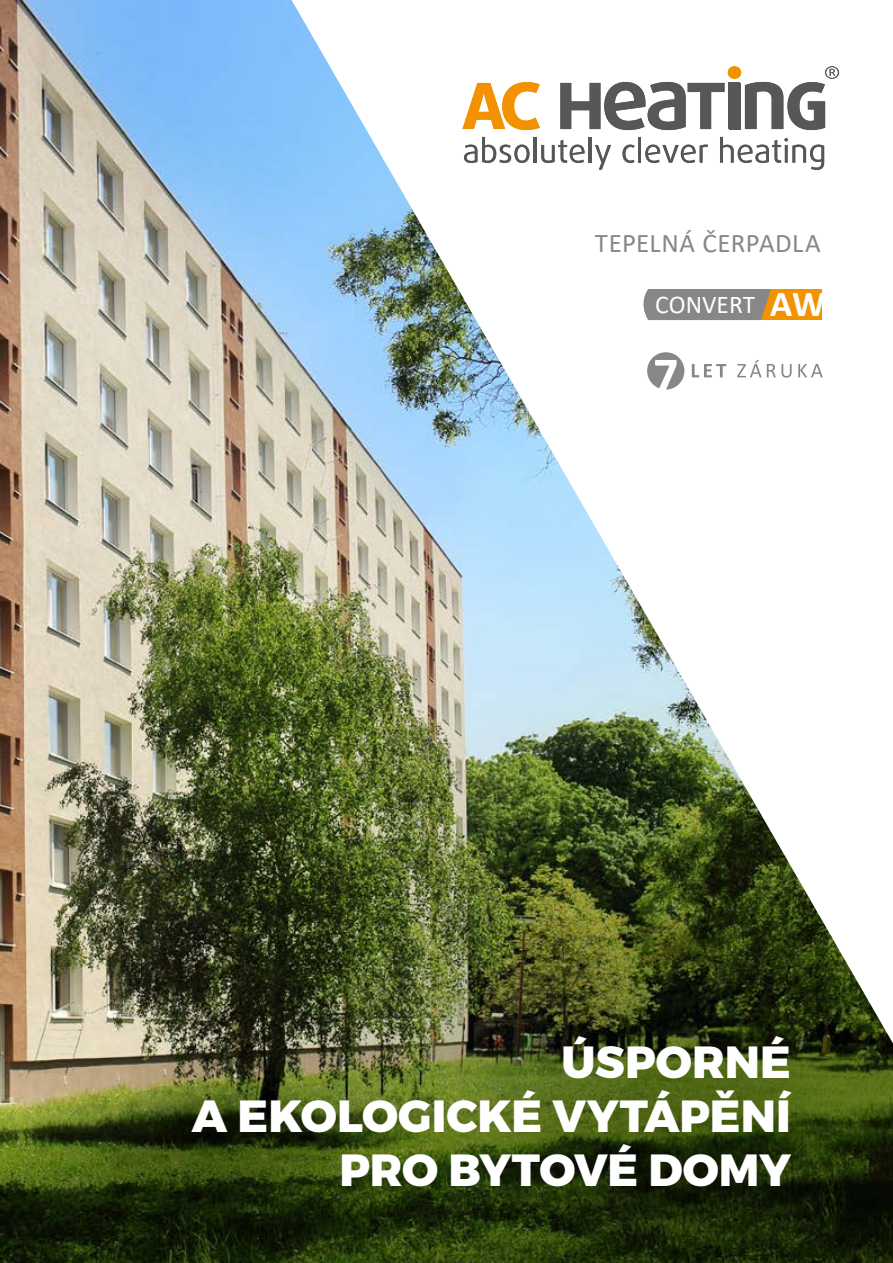
<style>
.page{position:relative;width:893px;height:1263px;background:#fff}
.page>*{position:absolute;margin:0;border:0;box-sizing:border-box;transform-origin:0 0}
.t1{font:800 45px/54px "Montserrat";color:#fff;text-align:right}
.t2{font:27px "Calibri";letter-spacing:.015em;color:#878787}
.t3{font:25.65px "Calibri";color:#fff}
.s1{font-weight:700;font-size:36.6px}
</style>
<div class="page">
<img style="left:0;top:0;width:893px;height:1263px">
<div style="left:728px;top:83px;width:12px;height:46px;background:#575756"></div>
<hr style="left:638px;top:137px;width:3px;height:26px;background:#575756">
<div style="left:759px;top:289px;width:63px;height:31px;background:#f39200"></div>
<svg style="left:638px;top:289px;width:133px;height:31px;background:#918d88"></svg>
<svg style="left:462px;top:82px;width:78px;height:48px"></svg>
<svg style="left:560px;top:82px;width:165px;height:48px"></svg>
<div style="left:728px;top:66px;width:13px;height:13px;background:#f39200;border-radius:50%"></div>
<svg style="left:464px;top:137px;width:66px;height:26px"></svg>
<hr style="left:534px;top:137px;width:3px;height:26px;background:#575756">
<svg style="left:541px;top:140px;width:44px;height:23px"></svg>
<hr style="left:589px;top:137px;width:3px;height:26px;background:#575756">
<svg style="left:595px;top:145px;width:16px;height:25px"></svg>
<svg style="left:622px;top:145px;width:13px;height:18px"></svg>
<svg style="left:645px;top:145px;width:63px;height:18px"></svg>
<svg style="left:720px;top:137px;width:104px;height:33px"></svg>
<svg style="left:745px;top:66px;width:94px;height:64px"></svg>
<svg style="left:692px;top:364px;width:34px;height:13px"></svg>
<svg style="left:737px;top:360px;width:24px;height:17px"></svg>
<svg style="left:767px;top:364px;width:25px;height:14px"></svg>
<svg style="left:798px;top:364px;width:25px;height:13px"></svg>
<div style="left:647px;top:352px;width:37px;height:37px;background:#878787;border-radius:50%"></div>
<svg style="left:655px;top:360px;width:22px;height:32px"></svg>
<p class="t2" style="left:595px;top:224px;width:227px">TEPELNÁ ČERPADLA</p>
<p class="t3" style="left:655px;top:287px;width:172px">CONVERT <span class="s1">AW</span></p>
<p class="t1" style="left:192px;top:1036px;width:600px">ÚSPORNÉ<br>A EKOLOGICKÉ VYTÁPĚNÍ<br>PRO BYTOVÉ DOMY</p>
</div>
